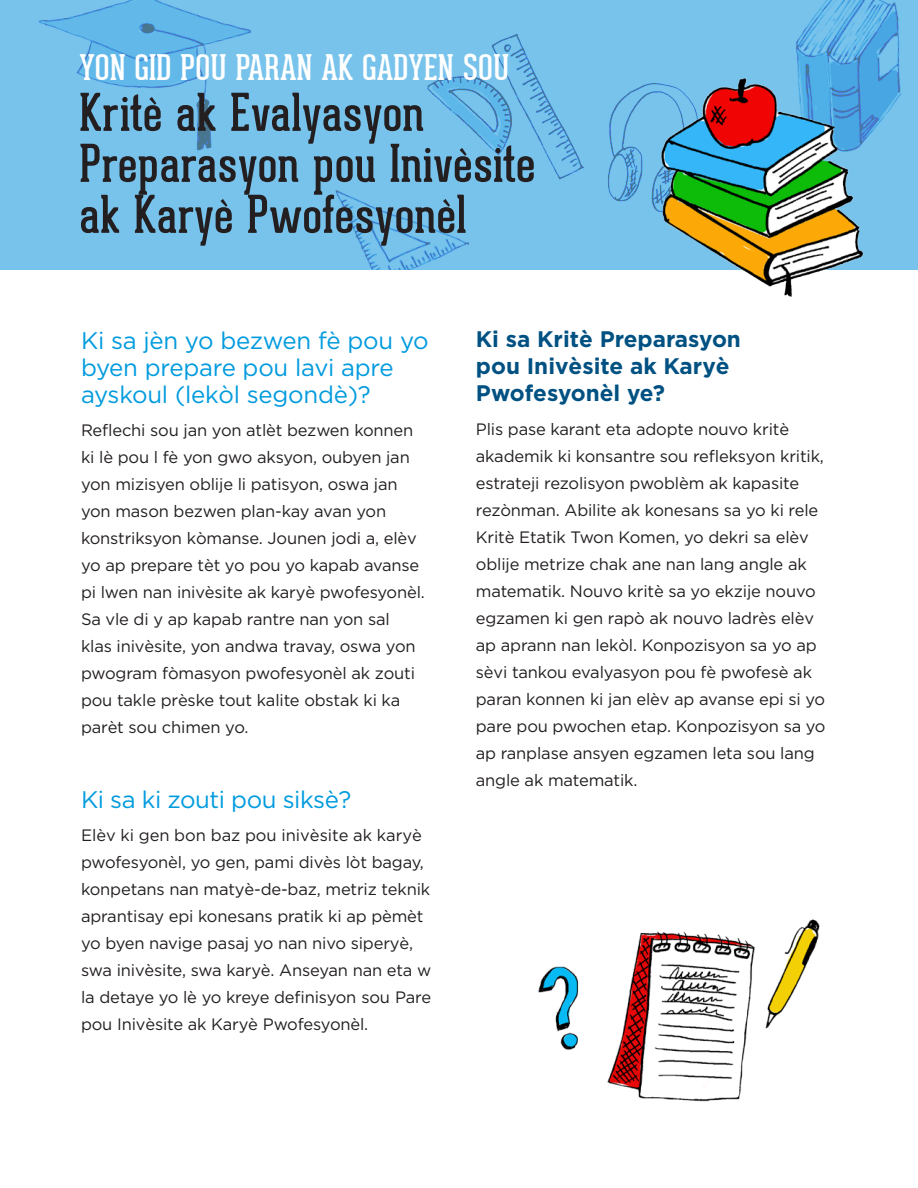
<style>
.page{position:relative;width:918px;height:1188px;background:#fff}
.page>*{position:absolute;margin:0;border:0;box-sizing:border-box;transform-origin:0 0}
.t1{font:51px "Geared Slab";letter-spacing:.01em;color:#231f20}
.t2{font:34.5px "Geared Slab";letter-spacing:.01em;color:#fff}
.t3{font:24px/27px "Gotham";letter-spacing:-.01em;color:#009bde}
.t4{font:700 22.5px/27px "Gotham";color:#005182}
.t5{font:16.5px/27px "Gotham";letter-spacing:-.01em;color:#231f20}
</style>
<div class="page">
<div style="left:0;top:0;width:918px;height:270px;background:#78c3ec"></div>
<img style="left:38px;top:0;width:213px;height:151px">
<img style="left:795px;top:0;width:107px;height:112px">
<img style="left:335px;top:190px;width:135px;height:80px">
<img style="left:405px;top:34px;width:228px;height:191px">
<img style="left:633px;top:50px;width:255px;height:247px">
<img style="left:607px;top:919px;width:213px;height:183px">
<img style="left:538px;top:966px;width:41px;height:84px">
<p class="t2" style="left:80px;top:47px;width:431px">YON GID POU PARAN AK GADYEN SOU</p>
<p class="t1" style="left:80px;top:82px;width:346px">Kritè ak Evalyasyon</p>
<p class="t1" style="left:80px;top:133px;width:457px">Preparasyon pou Inivèsite</p>
<p class="t1" style="left:80px;top:184px;width:389px">ak Karyè Pwofesyonèl</p>
<p class="t3" style="left:81px;top:326px;width:349px">Ki sa jèn yo bezwen fè pou yo byen prepare pou lavi apre ayskoul (lekòl segondè)?</p>
<p class="t5" style="left:81px;top:417px;width:345px">Reflechi sou jan yon atlèt bezwen konnen ki lè pou l fè yon gwo aksyon, oubyen jan yon mizisyen oblije li patisyon, oswa jan yon mason bezwen plan-kay avan yon konstriksyon kòmanse. Jounen jodi a, elèv yo ap prepare tèt yo pou yo kapab avanse pi lwen nan inivèsite ak karyè pwofesyonèl.<br>Sa vle di y ap kapab rantre nan yon sal klas inivèsite, yon andwa travay, oswa yon pwogram fòmasyon pwofesyonèl ak zouti pou takle prèske tout kalite obstak ki ka parèt sou chimen yo.</p>
<p class="t3" style="left:81px;top:785px;width:272px">Ki sa ki zouti pou siksè?</p>
<p class="t5" style="left:81px;top:822px;width:352px">Elèv ki gen bon baz pou inivèsite ak karyè pwofesyonèl, yo gen, pami divès lòt bagay, konpetans nan matyè-de-baz, metriz teknik aprantisay epi konesans pratik ki ap pèmèt yo byen navige pasaj yo nan nivo siperyè, swa inivèsite, swa karyè. Anseyan nan eta w la detaye yo lè yo kreye definisyon sou Pare pou Inivèsite ak Karyè Pwofesyonèl.</p>
<p class="t4" style="left:476px;top:325px;width:267px">Ki sa Kritè Preparasyon pou Inivèsite ak Karyè<br>Pwofesyonèl ye?</p>
<p class="t5" style="left:476px;top:415px;width:351px">Plis pase karant eta adopte nouvo kritè akademik ki konsantre sou refleksyon kritik, estrateji rezolisyon pwoblèm ak kapasite rezònman. Abilite ak konesans sa yo ki rele Kritè Etatik Twon Komen, yo dekri sa elèv oblije metrize chak ane nan lang angle ak matematik. Nouvo kritè sa yo ekzije nouvo egzamen ki gen rapò ak nouvo ladrès elèv ap aprann nan lekòl. Konpozisyon sa yo ap sèvi tankou evalyasyon pou fè pwofesè ak paran konnen ki jan elèv ap avanse epi si yo pare pou pwochen etap. Konpozisyon sa yo ap ranplase ansyen egzamen leta sou lang angle ak matematik.</p>
</div>
